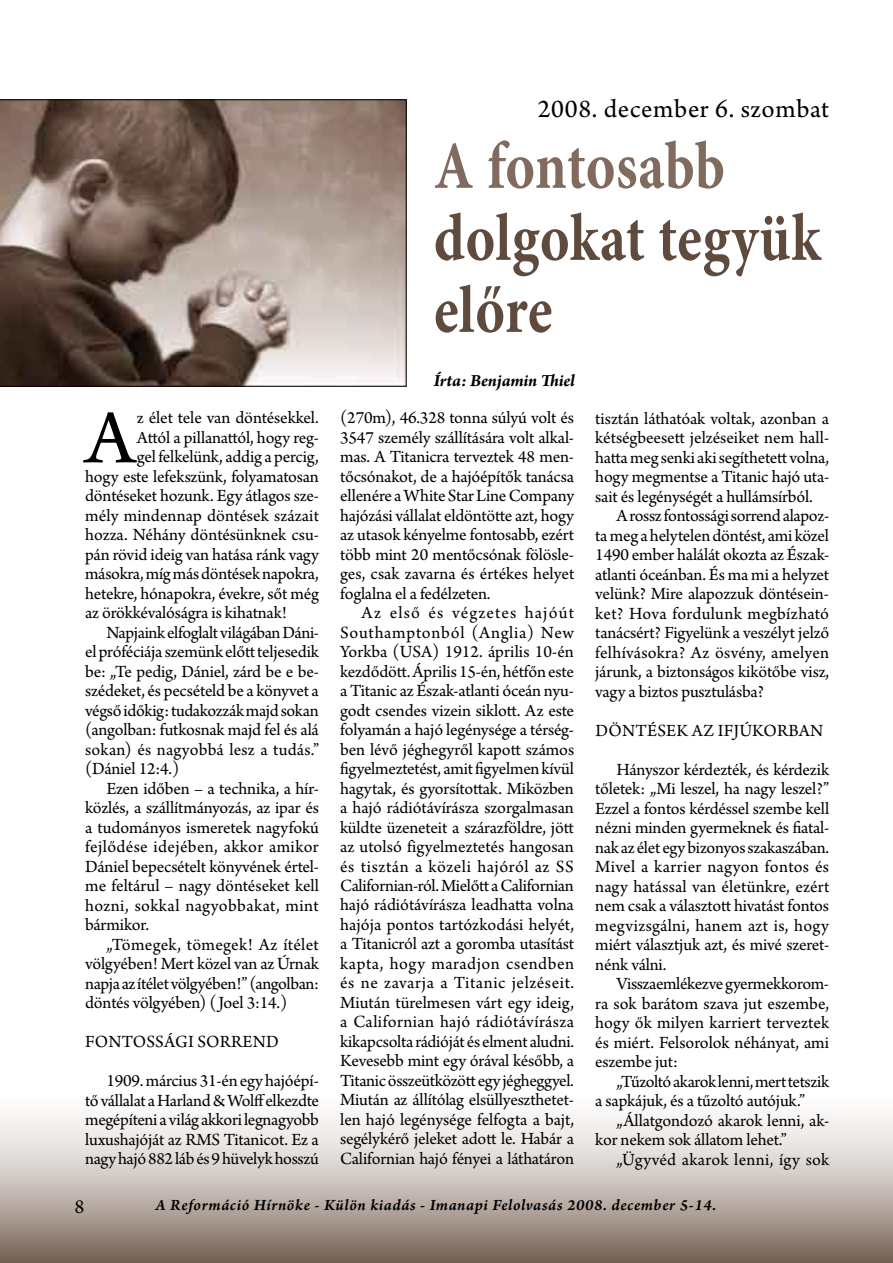
<style>
.page{position:relative;width:893px;height:1263px;background:#fff}
.page>*{position:absolute;margin:0;border:0;box-sizing:border-box;transform-origin:0 0}
.t1{font:81.15px "Arno Pro";color:#000}
.t2{font:700 67.5px/72px "Minion Pro";letter-spacing:.01em;color:#5f4b3e;scale:.83 1}
.t3{font:700 67.5px "Minion Pro";color:#816b5f;scale:.83 1}
.t4{font:27px "Arno Pro";letter-spacing:.025em;color:#000}
.t5{font:21px "Arno Pro";color:#000}
.t6{font:18px/19.5px "Arno Pro";letter-spacing:-.01em;color:#000;text-align:justify}
.t7{font:18px "Arno Pro";letter-spacing:.015em;color:#000}
.t8{font:18px "Arno Pro";letter-spacing:.01em;color:#000}
.t9{font:18px "Arno Pro";letter-spacing:.02em;color:#000}
.t10{font:italic 700 18px "Arno Pro";letter-spacing:-.005em;color:#000}
.t11{font:16.5px "Arno Pro Smbd Italic Sm Text";letter-spacing:.035em;color:#000}
</style>
<div class="page">
<svg style="left:0;top:1116px;width:893px;height:147px;background:#bfb6af"></svg>
<svg style="left:0;top:99px;width:407px;height:288px;background:#8b7b72"></svg>
<h1 class="t1" style="left:85px;top:392px;width:51px">A</h1>
<p class="t6" style="left:137px;top:409px;width:183px">z élet tele van döntésekkel.</p>
<p class="t6" style="left:137px;top:429px;width:183px">Attól a pillanattól, hogy reg-</p>
<p class="t6" style="left:137px;top:448px;width:183px">gel felkelünk, addig a percig,</p>
<p class="t6" style="left:85px;top:468px;width:235px">hogy este lefekszünk, folyamatosan</p>
<p class="t6" style="left:85px;top:487px;width:235px">döntéseket hozunk. Egy átlagos sze-</p>
<p class="t6" style="left:85px;top:506px;width:235px">mély mindennap döntések százait</p>
<p class="t6" style="left:85px;top:526px;width:235px">hozza. Néhány döntésünknek csu-</p>
<p class="t6" style="left:85px;top:545px;width:236px">pán rövid ideig van hatása ránk vagy</p>
<p class="t6" style="left:85px;top:565px;width:235px">másokra, míg más döntések napokra,</p>
<p class="t6" style="left:85px;top:584px;width:235px">hetekre, hónapokra, évekre, sőt még</p>
<p class="t6" style="left:85px;top:604px;width:203px">az örökkévalóságra is kihatnak!</p>
<p class="t6" style="left:106px;top:623px;width:214px">Napjaink elfoglalt világában Dáni-</p>
<p class="t6" style="left:85px;top:643px;width:235px">el próféciája szemünk előtt teljesedik</p>
<p class="t6" style="left:85px;top:662px;width:235px">be: „Te pedig, Dániel, zárd be e be-</p>
<p class="t6" style="left:85px;top:682px;width:235px">szédeket, és pecsételd be a könyvet a</p>
<p class="t6" style="left:85px;top:701px;width:235px">végső időkig: tudakozzák majd sokan</p>
<p class="t6" style="left:85px;top:721px;width:235px">(angolban: futkosnak majd fel és alá</p>
<p class="t8" style="left:85px;top:739px;width:235px">sokan) és nagyobbá lesz a tudás.”</p>
<p class="t6" style="left:85px;top:760px;width:96px">(Dániel 12:4.)</p>
<p class="t6" style="left:106px;top:779px;width:214px">Ezen időben – a technika, a hír-</p>
<p class="t6" style="left:85px;top:799px;width:235px">közlés, a szállítmányozás, az ipar és</p>
<p class="t6" style="left:85px;top:818px;width:235px">a tudományos ismeretek nagyfokú</p>
<p class="t9" style="left:85px;top:836px;width:235px">fejlődése idejében, akkor amikor</p>
<p class="t6" style="left:85px;top:857px;width:235px">Dániel bepecsételt könyvének értel-</p>
<p class="t6" style="left:85px;top:877px;width:235px">me feltárul – nagy döntéseket kell</p>
<p class="t9" style="left:85px;top:895px;width:235px">hozni, sokkal nagyobbakat, mint</p>
<p class="t6" style="left:85px;top:916px;width:65px">bármikor.</p>
<p class="t7" style="left:106px;top:934px;width:214px">„Tömegek, tömegek! Az ítélet</p>
<p class="t6" style="left:85px;top:955px;width:235px">völgyében! Mert közel van az Úrnak</p>
<p class="t6" style="left:85px;top:974px;width:235px">napja az ítélet völgyében!” (angolban:</p>
<p class="t6" style="left:85px;top:994px;width:204px">döntés völgyében) ( Joel 3:14.)</p>
<p class="t6" style="left:85px;top:1033px;width:22px">Fontossági</p>
<p class="t6" style="left:106px;top:1023px;width:214px;line-height:39px;text-indent:91px">sorrend<br>1909. március 31-én egy hajóépí-</p>
<p class="t6" style="left:85px;top:1091px;width:235px">tő vállalat a Harland &amp; Wolff elkezdte megépíteni a világ akkori legnagyobb luxushajóját az RMS Titanicot. Ez a nagy hajó 882 láb és 9 hüvelyk hosszú</p>
<h3 class="t4" style="left:538px;top:94px;width:293px">2008. december 6. szombat</h3>
<h2 class="t3" style="left:434px;top:119px;width:352px">A fontosabb</h2>
<h2 class="t2" style="left:434px;top:201px;width:467px">dolgokat tegyük előre</h2>
<p class="t10" style="left:434px;top:370px;width:142px">Írta: Benjamin Thiel</p>
<p class="t6" style="left:340px;top:409px;width:236px">(270m), 46.328 tonna súlyú volt és 3547 személy szállítására volt alkal&shy;mas. A Titanicra terveztek 48 men&shy;tőcsónakot, de a hajóépítők tanácsa ellenére a White Star Line Company hajózási vállalat eldöntötte azt, hogy az utasok kényelme fontosabb, ezért több mint 20 mentőcsónak fölösle&shy;ges, csak zavarna és értékes helyet foglalna el a fedélzeten.</p>
<p class="t6" style="left:340px;top:604px;width:236px;text-indent:21px">Az első és végzetes hajóút Southamptonból (Anglia) New Yorkba (USA) 1912. április 10-én kezdődött. Április 15-én, hétfőn este a Titanic az Észak-atlanti óceán nyu&shy;godt csendes vizein siklott. Az este folyamán a hajó legénysége a térség&shy;ben lévő jéghegyről kapott számos figyelmeztetést, amit figyelmen kívül hagytak, és gyorsítottak. Miközben a hajó rádiótávírásza szorgalmasan küldte üzeneteit a szárazföldre, jött az utolsó figyelmeztetés hangosan és tisztán a közeli hajóról az SS Californian-ról. Mielőtt a Californian hajó rádiótávírásza leadhatta volna hajója pontos tartózkodási helyét, a Titanicról azt a goromba utasítást kapta, hogy maradjon csendben és ne zavarja a Titanic jelzéseit.<br>Miután türelmesen várt egy ideig, a Californian hajó rádiótávírásza kikapcsolta rádióját és elment aludni.<br>Kevesebb mint egy órával később, a Titanic összeütközött egy jégheggyel.<br>Miután az állítólag elsüllyeszthetet&shy;len hajó legénysége felfogta a bajt, segélykérő jeleket adott le. Habár a Californian hajó fényei a láthatáron</p>
<p class="t6" style="left:595px;top:409px;width:235px">tisztán láthatóak voltak, azonban a</p>
<p class="t6" style="left:595px;top:429px;width:235px">kétségbeesett jelzéseiket nem hall-</p>
<p class="t6" style="left:595px;top:448px;width:235px">hatta meg senki aki segíthetett volna,</p>
<p class="t6" style="left:595px;top:468px;width:235px">hogy megmentse a Titanic hajó uta-</p>
<p class="t6" style="left:595px;top:487px;width:219px">sait és legénységét a hullámsírból.</p>
<p class="t6" style="left:616px;top:507px;width:214px">A rossz fontossági sorrend alapoz-</p>
<p class="t6" style="left:595px;top:526px;width:235px">ta meg a helytelen döntést, ami közel</p>
<p class="t6" style="left:595px;top:546px;width:235px">1490 ember halálát okozta az Észak-</p>
<p class="t6" style="left:595px;top:565px;width:235px">atlanti óceánban. És ma mi a helyzet</p>
<p class="t6" style="left:595px;top:585px;width:235px">velünk? Mire alapozzuk döntésein-</p>
<p class="t7" style="left:595px;top:603px;width:235px">ket? Hova fordulunk megbízható</p>
<p class="t6" style="left:595px;top:624px;width:235px">tanácsért? Figyelünk a veszélyt jelző</p>
<p class="t8" style="left:595px;top:642px;width:235px">felhívásokra? Az ösvény, amelyen</p>
<p class="t6" style="left:595px;top:663px;width:235px">járunk, a biztonságos kikötőbe visz,</p>
<p class="t6" style="left:595px;top:682px;width:170px">vagy a biztos pusztulásba?</p>
<p class="t6" style="left:595px;top:721px;width:26px">Döntések</p>
<p class="t6" style="left:616px;top:712px;width:214px;line-height:39px;text-indent:75px">a z ifjúkorban<br>Hányszor kérdezték, és kérdezik</p>
<p class="t6" style="left:595px;top:780px;width:236px">tőletek: „Mi leszel, ha nagy leszel?” Ezzel a fontos kérdéssel szembe kell nézni minden gyermeknek és fiatal&shy;nak az élet egy bizonyos szakaszában.<br>Mivel a karrier nagyon fontos és nagy hatással van életünkre, ezért nem csak a választott hivatást fontos megvizsgálni, hanem azt is, hogy miért választjuk azt, és mivé szeret&shy;nénk válni.</p>
<p class="t6" style="left:595px;top:975px;width:235px;text-indent:21px">Visszaemlékezve gyermekkorom&shy;ra sok barátom szava jut eszembe, hogy ők milyen karriert terveztek és miért. Felsorolok néhányat, ami eszembe jut:</p>
<p class="t6" style="left:595px;top:1072px;width:235px;text-indent:21px">„Tűzoltó akarok lenni, mert tetszik a sapkájuk, és a tűzoltó autójuk.”</p>
<p class="t6" style="left:595px;top:1111px;width:235px;text-indent:21px">„Állatgondozó akarok lenni, ak&shy;kor nekem sok állatom lehet.”</p>
<p class="t7" style="left:616px;top:1149px;width:214px">„Ügyvéd akarok lenni, így sok</p>
<p class="t5" style="left:74px;top:1194px;width:11px">8</p>
<p class="t11" style="left:156px;top:1195px;width:562px">A Reformáció Hírnöke - Külön kiadás - Imanapi Felolvasás 2008. december 5-14.</p>
</div>
